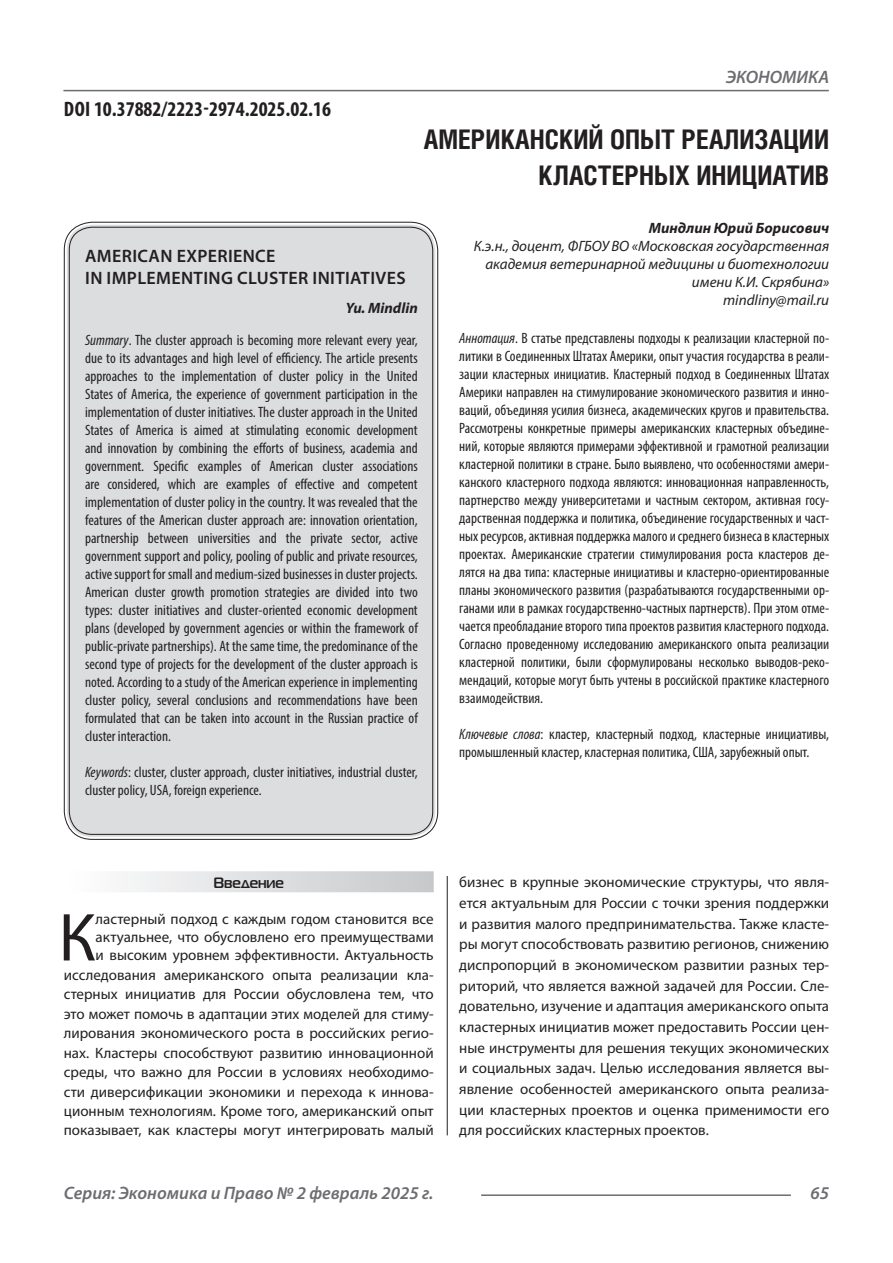
<style>
.page{position:relative;width:893px;height:1263px;background:#fff}
.page>*{position:absolute;margin:0;border:0;box-sizing:border-box;transform-origin:0 0}
.Статья_текст_первый{font:68.4px "Myriad Pro";color:#231f20}
.Статья_название{font:700 27px/36px "Helios Cond C";color:#231f20;text-align:right}
.ДОИ{font:700 condensed 21px "Myriad Pro";color:#231f20}
.Статья_название_англ{font:600 18px/21.6px "Myriad Pro";letter-spacing:.02em;color:#231f20}
.t1{font:italic 600 18px "Myriad Pro";color:#6c6d70}
.Статья_аннотация_анг{font:condensed 15px/18px "Myriad Pro";color:#231f20;text-align:justify}
.Статья_аннотация_тек{font:condensed 15px/18px "Myriad Pro";color:#231f20;text-align:justify}
.Статья_текст_первый-2{font:15px/20.7px "Myriad Pro";color:#231f20;text-align:justify}
.Статья_автор_инфо{font:italic 15px/18px "Myriad Pro";color:#231f20;text-align:right}
.Статья_автор_инфо-2{font:italic 700 15px "Myriad Pro";color:#231f20}
.Статья_автор_англ{font:italic 700 15px "Myriad Pro";color:#231f20}
.Статья_подзаголовок{font:700 15px "Magistral C";color:#231f20}
.s1{font-style:italic}
</style>
<div class="page">
<hr style="left:447px;top:128px;width:1px;height:1007px;background:#231f20">
<hr style="left:63px;top:90px;width:766px;height:1px;background:#6c6d70">
<hr style="left:481px;top:1194px;width:310px;height:2px;background:#6c6d70">
<div style="left:443px;top:128px;width:10px;height:748px;background:#fff"></div>
<div style="left:67px;top:225px;width:368px;height:612px;background:#dcdddf;border-radius:26px"></div>
<div style="left:64px;top:871px;width:370px;height:21px;background:linear-gradient(to right,#fefeff,#c6c8ca)"></div>
<p class="ДОИ" style="left:64px;top:96px;width:269px">DOI 10.37882/2223-2974.2025.02.16</p>
<p class="t1" style="left:726px;top:66px;width:105px">ЭКОНОМИКА</p>
<p class="Статья_название" style="left:424px;top:121px;width:407px">АМЕРИКАНСКИЙ ОПЫТ РЕАЛИЗАЦИИ<br>КЛАСТЕРНЫХ ИНИЦИАТИВ</p>
<p class="Статья_автор_инфо-2" style="left:649px;top:218px;width:182px">Миндлин Юрий Борисович</p>
<p class="Статья_автор_инфо" style="left:474px;top:237px;width:357px">К.э.н., доцент, ФГБОУ ВО «Московская государственная академия ветеринарной медицины и биотехнологии имени К.И. Скрябина»</p>
<p class="Статья_автор_инфо" style="left:723px;top:291px;width:108px">mindliny@mail.ru</p>
<p class="Статья_аннотация_тек" style="left:459px;top:329px;width:371px"><span class="s1">Аннотация</span>. В статье представлены подходы к реализации кластерной по&shy;литики в Соединенных Штатах Америки, опыт участия государства в реали&shy;зации кластерных инициатив. Кластерный подход в Соединенных Штатах Америки направлен на стимулирование экономического развития и инно&shy;ваций, объединяя усилия бизнеса, академических кругов и правительства.<br>Рассмотрены конкретные примеры американских кластерных объедине&shy;ний, которые являются примерами эффективной и грамотной реализации кластерной политики в стране. Было выявлено, что особенностями амери&shy;канского кластерного подхода являются: инновационная направленность, партнерство между университетами и частным сектором, активная госу&shy;дарственная поддержка и политика, объединение государственных и част&shy;ных ресурсов, активная поддержка малого и среднего бизнеса в кластерных проектах. Американские стратегии стимулирования роста кластеров де&shy;лятся на два типа: кластерные инициативы и кластерно-ориентированные планы экономического развития (разрабатываются государственными ор&shy;ганами или в рамках государственно-частных партнерств). При этом отме&shy;чается преобладание второго типа проектов развития кластерного подхода.<br>Согласно проведенному исследованию американского опыта реализации кластерной политики, были сформулированы несколько выводов-реко&shy;мендаций, которые могут быть учтены в российской практике кластерного взаимодействия.</p>
<p class="Статья_аннотация_тек" style="left:459px;top:725px;width:371px"><span class="s1">Ключевые слова</span>: кластер, кластерный подход, кластерные инициативы, промышленный кластер, кластерная политика, США, зарубежный опыт.</p>
<p class="Статья_название_англ" style="left:85px;top:245px;width:322px">AMERICAN EXPERIENCE<br>IN IMPLEMENTING CLUSTER INITIATIVES</p>
<p class="Статья_автор_англ" style="left:346px;top:298px;width:73px">Yu. Mindlin</p>
<p class="Статья_аннотация_анг" style="left:85px;top:331px;width:334px"><span class="s1">Summary</span>. The cluster approach is becoming more relevant every year, due to its advantages and high level of efficiency. The article presents approaches to the implementation of cluster policy in the United States of America, the experience of government participation in the implementation of cluster initiatives. The cluster approach in the United States of America is aimed at stimulating economic development and innovation by combining the efforts of business, academia and government. Specific examples of American cluster associations are considered, which are examples of effective and competent implementation of cluster policy in the country. It was revealed that the features of the American cluster approach are: innovation orientation, partnership between universities and the private sector, active government support and policy, pooling of public and private resources, active support for small and medium-sized businesses in cluster projects.<br>American cluster growth promotion strategies are divided into two types: cluster initiatives and cluster-oriented economic development plans (developed by government agencies or within the framework of public-private partnerships). At the same time, the predominance of the second type of projects for the development of the cluster approach is noted. According to a study of the American experience in implementing cluster policy, several conclusions and recommendations have been formulated that can be taken into account in the Russian practice of cluster interaction.</p>
<p class="Статья_аннотация_анг" style="left:85px;top:763px;width:334px"><span class="s1">Keywords</span>: cluster, cluster approach, cluster initiatives, industrial cluster, cluster policy, USA, foreign experience.</p>
<p class="Статья_подзаголовок" style="left:213px;top:874px;width:72px">Введение</p>
<p class="Статья_текст_первый" style="left:59px;top:895px;width:39px">К</p>
<p class="Статья_текст_первый-2" style="left:96px;top:910px;width:340px;line-height:18px">ластерный подход с каждым годом становится все актуальнее, что обусловлено его преимуществами и высоким уровнем эффективности. Актуальность</p>
<p class="Статья_текст_первый-2" style="left:64px;top:965px;width:371px;line-height:19.5px">исследования американского опыта реализации кла&shy;стерных инициатив для России обусловлена тем, что это может помочь в адаптации этих моделей для стиму&shy;лирования экономического роста в российских регио&shy;нах. Кластеры способствуют развитию инновационной среды, что важно для России в условиях необходимо&shy;сти диверсификации экономики и перехода к иннова&shy;ционным технологиям. Кроме того, американский опыт показывает, как кластеры могут интегрировать малый</p>
<p class="Статья_текст_первый-2" style="left:459px;top:871px;width:371px">бизнес в крупные экономические структуры, что явля&shy;ется актуальным для России с точки зрения поддержки и развития малого предпринимательства. Также класте&shy;ры могут способствовать развитию регионов, снижению диспропорций в экономическом развитии разных тер&shy;риторий, что является важной задачей для России. Сле&shy;довательно, изучение и адаптация американского опыта кластерных инициатив может предоставить России цен&shy;ные инструменты для решения текущих экономических и социальных задач. Целью исследования является вы&shy;явление особенностей американского опыта реализа&shy;ции кластерных проектов и оценка применимости его для российских кластерных проектов.</p>
<p class="t1" style="left:64px;top:1182px;width:371px">Серия: Экономика и Право № 2 февраль 2025 г.</p>
<p class="t1" style="left:810px;top:1182px;width:20px">65</p>
</div>
